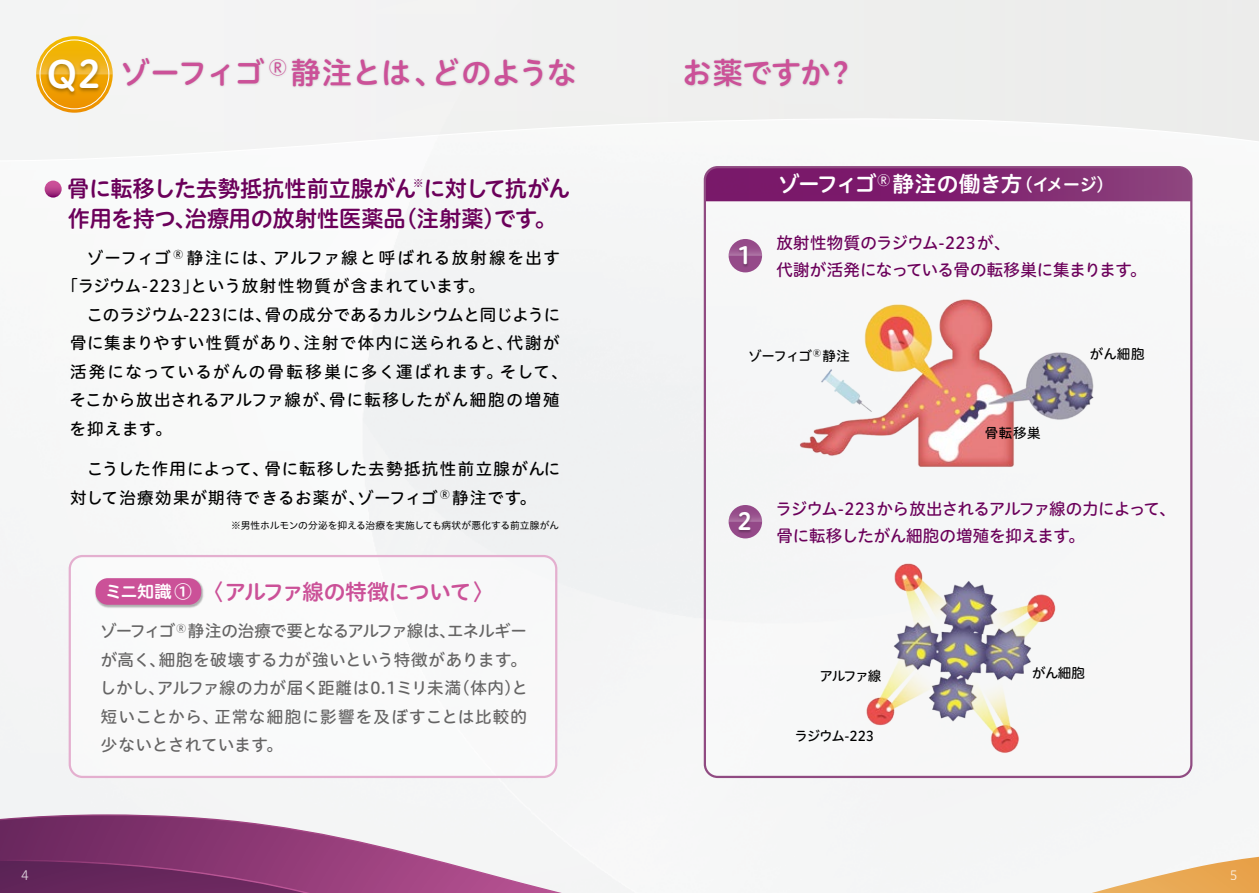
<style>
.page{position:relative;width:1259px;height:893px;background:#fff}
.page>*{position:absolute;margin:0;border:0;box-sizing:border-box;transform-origin:0 0}
.t1{font:37.5px "Hiragino UD Sans R Std N W6";color:#fff}
.t2{font:30px "Hiragino UD Sans R Std N W6";letter-spacing:-.025em;color:#cb5198}
.t3{font:23.55px "Hiragino UD Sans R Std N W6";color:#fff}
.t4{font:22.5px/30px "Hiragino UD Sans R Std N W6";letter-spacing:-.015em;color:#6b005a;text-align:center}
.t5{font:21.75px "Hiragino UD Sans R Std N W6";letter-spacing:-.03em;color:#fff}
.t6{font:21.75px "Hiragino UD Sans R Std N W6";letter-spacing:-.055em;color:#cb5198}
.t7{font:17.25px "Hiragino UD Sans R Std N W6";color:#fff}
.t8{font:16.5px/28.5px "Hiragino UD Sans R Std N W5";letter-spacing:.06em;color:#000}
.t9{font:16.5px/28.5px "Hiragino UD Sans R Std N W5";letter-spacing:.04em;color:#656464;text-align:justify}
.t10{font:16.5px/27px "Hiragino UD Sans R Std N W5";letter-spacing:-.02em;color:#6b005a}
.t11{font:16.5px/27px "Hiragino UD Sans R Std N W5";color:#6b005a}
.t12{font:16.5px "Hiragino UD Sans R Std N W5";letter-spacing:-.005em;color:#000}
.t13{font:16.5px "Hiragino UD Sans R Std N W5";letter-spacing:.095em;color:#000}
.t14{font:16.5px "Hiragino UD Sans R Std N W5";letter-spacing:.09em;color:#000}
.t15{font:13.5px "Hiragino UD Sans R Std N W5";letter-spacing:-.02em;color:#000}
.t16{font:12.75px "Hiragino UD Sans R Std N W3";color:#fff}
.t17{font:9.75px "Hiragino UD Sans R Std N W4";letter-spacing:-.005em;color:#000}
.s1{font-size:17.4px}
</style>
<div class="page">
<div style="left:0;top:166px;width:1259px;height:727px;background:#f5f6f6"></div>
<svg style="left:0;top:814px;width:635px;height:79px"></svg>
<svg style="left:1091px;top:857px;width:168px;height:36px"></svg>
<div style="left:0;top:0;width:1259px;height:110px;background:#efefee"></div>
<svg style="left:0;top:110px;width:1259px;height:50px"></svg>
<svg style="left:36px;top:36px;width:77px;height:77px"></svg>
<svg style="left:36px;top:36px;width:77px;height:38px"></svg>
<div style="left:40px;top:40px;width:69px;height:69px;border:1px solid #fff;border-radius:50%"></div>
<svg style="left:705px;top:201px;width:486px;height:576px"></svg>
<svg style="left:705px;top:167px;width:486px;height:34px;background:#812771"></svg>
<img style="left:765px;top:265px;width:359px;height:237px">
<img style="left:839px;top:539px;width:251px;height:241px">
<img style="left:118px;top:44px;width:840px;height:53px">
<img style="left:42px;top:53px;width:63px;height:52px">
<svg style="left:45px;top:181px;width:17px;height:17px"></svg>
<svg style="left:728px;top:239px;width:34px;height:33px"></svg>
<svg style="left:728px;top:239px;width:34px;height:17px"></svg>
<img style="left:735px;top:242px;width:20px;height:33px">
<svg style="left:728px;top:505px;width:34px;height:33px"></svg>
<svg style="left:728px;top:505px;width:34px;height:17px"></svg>
<img style="left:735px;top:508px;width:20px;height:33px">
<div style="left:70px;top:556px;width:486px;height:221px;background:#fff;border-radius:13px"></div>
<div style="left:69px;top:555px;width:488px;height:223px;border:2px solid #e4afcf;border-radius:13px"></div>
<img style="left:95px;top:578px;width:109px;height:30px">
<div style="left:96px;top:578px;width:105px;height:27px;background:#cb5198;border-radius:12px"></div>
<h1 class="t1" style="left:46px;top:46px;width:56px">Q2</h1>
<h2 class="t2" style="left:120px;top:49px;width:458px">ゾーフィゴ <sup>Ⓡ</sup> 静注とは、どのような</h2>
<h2 class="t2" style="left:682px;top:49px;width:175px">お薬ですか？</h2>
<h3 class="t4" style="left:45px;top:172px;width:526px">　骨に転移した去勢抵抗性前立腺がん<sup>※</sup>に対して抗がん作用を持つ、治療用の放射性医薬品（注射薬）です。</h3>
<p class="t14" style="left:87px;top:245px;width:475px">ゾーフィゴ <sup>Ⓡ</sup> 静注には、アルファ線と呼ばれる放射線を出す</p>
<p class="t8" style="left:62px;top:271px;width:425px">「ラジウム-223」という放射性物質が含まれています。</p>
<p class="t12" style="left:70px;top:302px;width:492px">　このラジウム-223には、骨の成分であるカルシウムと同じように</p>
<p class="t8" style="left:70px;top:328px;width:491px">骨に集まりやすい性質があり、注射で体内に送られると、代謝が</p>
<p class="t13" style="left:70px;top:359px;width:499px">活発になっているがんの骨転移巣に多く運ばれます。そして、</p>
<p class="t8" style="left:69px;top:385px;width:492px">そこから放出されるアルファ線が、骨に転移したがん細胞の増殖</p>
<p class="t8" style="left:70px;top:413px;width:104px">を抑えます。</p>
<p class="t8" style="left:70px;top:454px;width:492px">　こうした作用によって、骨に転移した去勢抵抗性前立腺がんに対して治療効果が期待できるお薬が、ゾーフィゴ <sup>Ⓡ</sup> 静注です。</p>
<p class="t17" style="left:231px;top:517px;width:329px">※男性ホルモンの分泌を抑える治療を実施しても病状が悪化する前立腺がん</p>
<h3 class="t6" style="left:201px;top:575px;width:295px">〈アルファ線の特徴について〉</h3>
<p class="t9" style="left:100px;top:616px;width:430px">ゾーフィゴ <sup>Ⓡ</sup> 静注の治療で要となるアルファ線は、エネルギーが高く、細胞を破壊する力が強いという特徴があります。しかし、アルファ線の力が届く距離は0.1ミリ未満（体内）と短いことから、正常な細胞に影響を及ぼすことは比較的少ないとされています。</p>
<p class="t7" style="left:105px;top:578px;width:88px">ミニ知識 ①</p>
<h3 class="t3" style="left:737px;top:237px;width:16px">1</h3>
<h3 class="t5" style="left:778px;top:167px;width:337px">ゾーフィゴ<sup>Ⓡ</sup> 静注の働き方<span class="s1">（イメージ）</span></h3>
<p class="t11" style="left:776px;top:228px;width:372px">放射性物質のラジウム-223が、<br>代謝が活発になっている骨の転移巣に集まります。</p>
<p class="t15" style="left:748px;top:346px;width:103px">ゾーフィゴ<sup>Ⓡ</sup> 静注</p>
<p class="t15" style="left:1089px;top:343px;width:56px">がん細胞</p>
<h3 class="t3" style="left:737px;top:503px;width:16px">2</h3>
<p class="t15" style="left:984px;top:422px;width:57px">骨転移巣</p>
<p class="t10" style="left:775px;top:494px;width:402px">ラジウム-223から放出されるアルファ線の力によって、骨に転移したがん細胞の増殖を抑えます。</p>
<p class="t15" style="left:819px;top:665px;width:63px">アルファ線</p>
<p class="t15" style="left:1032px;top:663px;width:54px">がん細胞</p>
<p class="t15" style="left:794px;top:725px;width:81px">ラジウム-223</p>
<p class="t16" style="left:21px;top:865px;width:9px">4</p>
<p class="t16" style="left:1229px;top:865px;width:9px">5</p>
</div>
